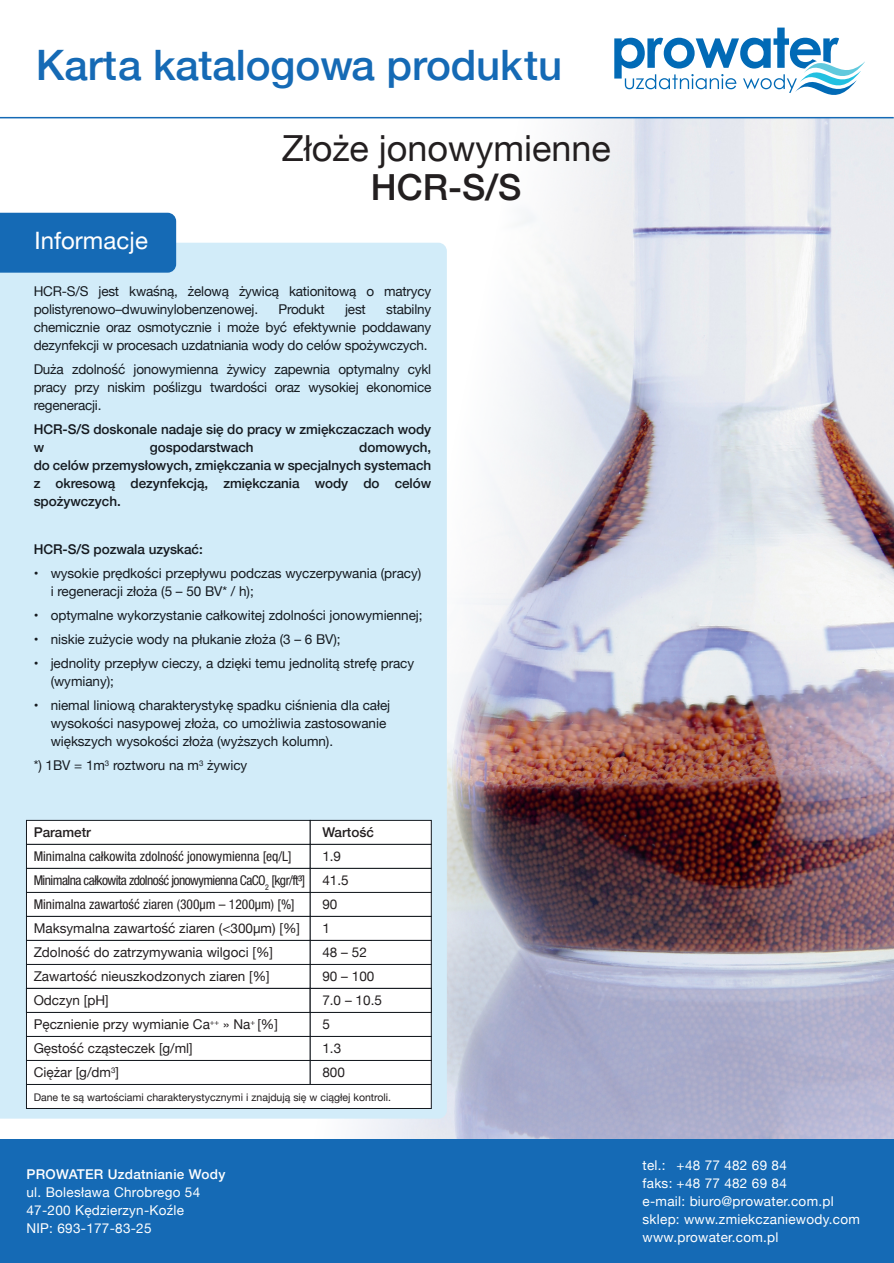
<style>
.page{position:relative;width:894px;height:1263px;background:#fff}
.page>*{position:absolute;margin:0;border:0;box-sizing:border-box;transform-origin:0 0}
.t1{font:500 42px "Helvetica Neue";color:#156ab5}
.t2{font:36px "Helvetica Neue";color:#231f20}
.t3{font:500 36px "Helvetica Neue";color:#231f20}
.t4{font:24px "Helvetica Neue";color:#fff}
.t5{font:13.5px/18px "Helvetica Neue";letter-spacing:-.005em;color:#151a20}
.t6{font:13.5px "Helvetica Neue";color:#231f20}
.t7{font:500 13.5px/18px "Helvetica Neue";letter-spacing:-.005em;color:#151a20}
.t8{font:13.5px/18px "Helvetica Neue";letter-spacing:.02em;color:#fff}
.t9{font:condensed 13.5px "Helvetica Neue LT Pro";color:#231f20}
.t10{font:condensed 13.5px "Helvetica Neue LT Pro";letter-spacing:-.04em;color:#231f20}
.t11{font:500 13.5px "Helvetica Neue";letter-spacing:.02em;color:#fff}
.t12{font:500 13.5px "Helvetica Neue";color:#231f20}
.t13{font:10.5px "Helvetica Neue";color:#231f20}
</style>
<div class="page">
<img style="left:313px;top:118px;width:580px;height:1020px">
<div style="left:0;top:243px;width:446px;height:876px;background:#d2ecf9"></div>
<div style="left:0;top:213px;width:176px;height:60px;background:#156ab5"></div>
<div style="left:26px;top:820px;width:284px;height:25px;background:#fff;border:1px solid #151a20"></div>
<div style="left:310px;top:820px;width:121px;height:25px;background:#fff;border:1px solid #151a20"></div>
<div style="left:26px;top:892px;width:284px;height:25px;background:#fff"></div>
<div style="left:26px;top:844px;width:284px;height:25px;background:#fff;border:1px solid #151a20"></div>
<div style="left:26px;top:916px;width:284px;height:25px;background:#fff;border:1px solid #151a20"></div>
<div style="left:26px;top:964px;width:284px;height:25px;background:#fff"></div>
<div style="left:26px;top:868px;width:284px;height:25px;background:#fff;border:1px solid #151a20"></div>
<div style="left:26px;top:940px;width:284px;height:25px;background:#fff;border:1px solid #151a20"></div>
<div style="left:310px;top:892px;width:121px;height:25px;background:#fff"></div>
<div style="left:310px;top:844px;width:121px;height:25px;background:#fff;border:1px solid #151a20"></div>
<div style="left:310px;top:916px;width:121px;height:25px;background:#fff;border:1px solid #151a20"></div>
<div style="left:310px;top:964px;width:121px;height:25px;background:#fff"></div>
<div style="left:310px;top:868px;width:121px;height:25px;background:#fff;border:1px solid #151a20"></div>
<div style="left:310px;top:940px;width:121px;height:25px;background:#fff;border:1px solid #151a20"></div>
<div style="left:26px;top:988px;width:284px;height:25px;background:#fff;border:1px solid #151a20"></div>
<div style="left:26px;top:1012px;width:284px;height:25px;background:#fff;border:1px solid #151a20"></div>
<div style="left:310px;top:988px;width:121px;height:25px;background:#fff;border:1px solid #151a20"></div>
<div style="left:310px;top:1012px;width:121px;height:25px;background:#fff;border:1px solid #151a20"></div>
<div style="left:26px;top:1036px;width:284px;height:25px;background:#fff;border:1px solid #151a20"></div>
<div style="left:310px;top:1036px;width:121px;height:25px;background:#fff;border:1px solid #151a20"></div>
<div style="left:26px;top:1060px;width:284px;height:25px;background:#fff;border:1px solid #151a20"></div>
<div style="left:310px;top:1060px;width:121px;height:25px;background:#fff;border:1px solid #151a20"></div>
<div style="left:26px;top:1084px;width:405px;height:25px;background:#fff;border:1px solid #151a20"></div>
<div style="left:0;top:1140px;width:893px;height:123px;background:#156ab5"></div>
<hr style="left:0;top:117px;width:893px;height:1px;background:#156ab5">
<svg style="left:614px;top:28px;width:250px;height:67px"></svg>
<h1 class="t1" style="left:36px;top:39px;width:527px">Karta katalogowa produktu</h1>
<h2 class="t2" style="left:281px;top:127px;width:330px">Złoże jonowymienne</h2>
<h2 class="t3" style="left:371px;top:165px;width:152px">HCR-S/S</h2>
<h3 class="t4" style="left:34px;top:226px;width:115px">Informacje</h3>
<p class="t5" style="left:34px;top:282px;width:399px">HCR-S/S jest kwaśną, żelową żywicą kationitową o matrycy polistyrenowo–dwuwinylobenzenowej.</p>
<p class="t5" style="left:34px;top:300px;width:399px;text-align:justify;text-indent:352px">stabilny chemicznie oraz osmotycznie i może być efektywnie poddawany dezynfekcji w procesach uzdatniania wody do celów spożywczych.</p>
<p class="t5" style="left:34px;top:360px;width:399px;text-align:justify">Duża zdolność jonowymienna żywicy zapewnia optymalny cykl pracy przy niskim poślizgu twardości oraz wysokiej ekonomice regeneracji.</p>
<p class="t7" style="left:34px;top:420px;width:399px">HCR-S/S doskonale nadaje się do pracy w zmiękczaczach wody w</p>
<p class="t5" style="left:278px;top:300px;width:48px">Produkt</p>
<p class="t5" style="left:345px;top:300px;width:22px">jest</p>
<p class="t7" style="left:34px;top:438px;width:399px;text-align:justify;text-indent:325px">domowych, do celów przemysłowych, zmiękczania w specjalnych systemach z okresową dezynfekcją, zmiękczania wody do celów spożywczych.</p>
<p class="t7" style="left:34px;top:540px;width:170px">HCR-S/S pozwala uzyskać:</p>
<p class="t5" style="left:51px;top:564px;width:372px;text-indent:-17px">• wysokie prędkości przepływu podczas wyczerpywania (pracy) i regeneracji złoża (5 – 50 BV* / h);</p>
<p class="t5" style="left:34px;top:606px;width:390px">• optymalne wykorzystanie całkowitej zdolności jonowymiennej;</p>
<p class="t5" style="left:34px;top:630px;width:308px">• niskie zużycie wody na płukanie złoża (3 – 6 BV);</p>
<p class="t5" style="left:51px;top:654px;width:365px;text-indent:-17px">• jednolity przepływ cieczy, a dzięki temu jednolitą strefę pracy (wymiany);</p>
<p class="t5" style="left:51px;top:696px;width:341px;text-indent:-17px">• niemal liniową charakterystykę spadku ciśnienia dla całej wysokości nasypowej złoża, co umożliwia zastosowanie większych wysokości złoża (wyższych kolumn).</p>
<p class="t5" style="left:34px;top:756px;width:215px">*) 1BV = 1m<sup>3</sup> roztworu na m<sup>3</sup> żywicy</p>
<p class="t7" style="left:150px;top:438px;width:105px">gospodarstwach</p>
<p class="t12" style="left:34px;top:824px;width:59px">Parametr</p>
<p class="t12" style="left:322px;top:824px;width:53px">Wartość</p>
<p class="t9" style="left:34px;top:852px;width:259px">Minimalna całkowita zdolność jonowymienna [eq/L]</p>
<p class="t6" style="left:322px;top:848px;width:20px">1.9</p>
<p class="t10" style="left:34px;top:876px;width:273px">Minimalna całkowita zdolność jonowymienna CaCO<sub>2</sub> [kgr/ft³]</p>
<p class="t6" style="left:322px;top:872px;width:28px">41.5</p>
<p class="t9" style="left:34px;top:900px;width:262px">Minimalna zawartość ziaren (300µm – 1200µm) [%]</p>
<p class="t6" style="left:322px;top:896px;width:17px">90</p>
<p class="t6" style="left:34px;top:920px;width:268px">Maksymalna zawartość ziaren (&lt;300µm) [%]</p>
<p class="t6" style="left:322px;top:920px;width:9px">1</p>
<p class="t6" style="left:34px;top:944px;width:241px">Zdolność do zatrzymywania wilgoci [%]</p>
<p class="t6" style="left:322px;top:944px;width:46px">48 – 52</p>
<p class="t6" style="left:34px;top:968px;width:237px">Zawartość nieuszkodzonych ziaren [%]</p>
<p class="t6" style="left:322px;top:968px;width:54px">90 – 100</p>
<p class="t6" style="left:34px;top:992px;width:76px">Odczyn [pH]</p>
<p class="t6" style="left:322px;top:992px;width:61px">7.0 – 10.5</p>
<p class="t6" style="left:34px;top:1016px;width:245px">Pęcznienie przy wymianie Ca<sup>++</sup> » Na<sup>+</sup> [%]</p>
<p class="t6" style="left:322px;top:1016px;width:9px">5</p>
<p class="t6" style="left:34px;top:1040px;width:160px">Gęstość cząsteczek [g/ml]</p>
<p class="t6" style="left:322px;top:1040px;width:20px">1.3</p>
<p class="t6" style="left:34px;top:1064px;width:87px">Ciężar [g/dm<sup>3</sup>]</p>
<p class="t6" style="left:322px;top:1064px;width:24px">800</p>
<p class="t13" style="left:34px;top:1091px;width:359px">Dane te są wartościami charakterystycznymi i znajdują się w ciągłej kontroli.</p>
<p class="t11" style="left:26px;top:1166px;width:200px">PROWATER Uzdatnianie Wody</p>
<p class="t8" style="left:26px;top:1183px;width:175px">ul. Bolesława Chrobrego 54<br>47-200 Kędzierzyn-Koźle<br>NIP: 693-177-83-25</p>
<p class="t8" style="left:642px;top:1156px;width:219px">tel.: +48 77 482 69 84<br>faks: +48 77 482 69 84<br>e-mail: biuro@prowater.com.pl sklep: www.zmiekczaniewody.com www.prowater.com.pl</p>
</div>
